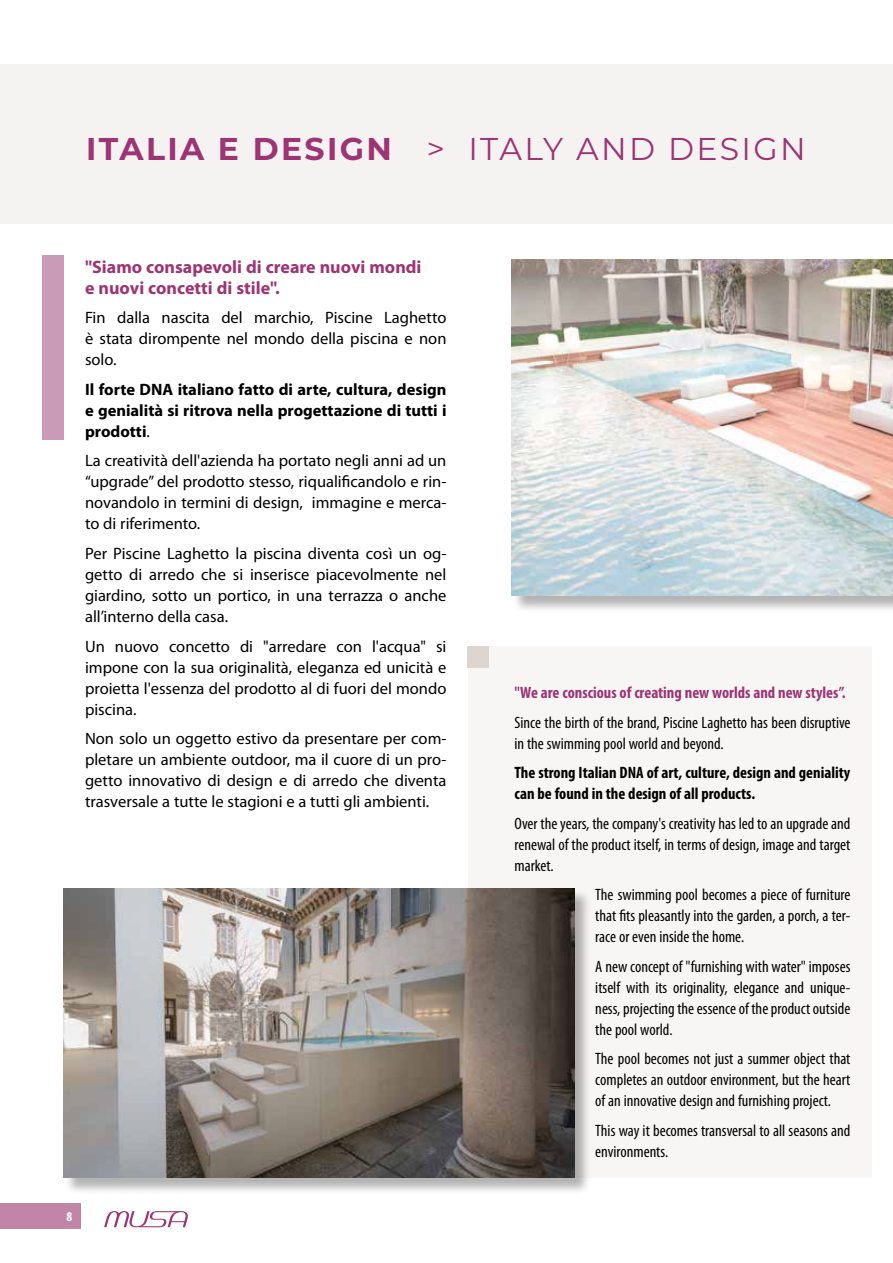
<style>
.page{position:relative;width:893px;height:1263px;background:#fff}
.page>*{position:absolute;margin:0;border:0;box-sizing:border-box;transform-origin:0 0}
.t1{font:31.5px "Montserrat";letter-spacing:.075em;color:#9d3473}
.t2{font:700 18px/21px "Myriad Pro";color:#9d3473}
.t3{font:16.5px/21px "Myriad Pro";color:#000;text-align:justify}
.t4{font:condensed 16.5px/21px "Myriad Pro";color:#000;text-align:justify}
.t5{font:700 16.5px/21px "Myriad Pro";color:#000;text-align:justify}
.t6{font:700 condensed 16.5px/21px "Myriad Pro";color:#000}
.t7{font:700 condensed 16.5px "Myriad Pro";color:#9d3473}
.t8{font:700 condensed 13.5px "Myriad Pro";color:#fff}
.s1{font-weight:700}
.s2{font-weight:400}
</style>
<div class="page">
<svg style="left:104px;top:1211px;width:84px;height:16px"></svg>
<div style="left:0;top:1203px;width:81px;height:26px;background:#c185a7"></div>
<div style="left:0;top:65px;width:893px;height:159px;background:#f5f3f1"></div>
<div style="left:468px;top:646px;width:404px;height:532px;background:#f8f6f5"></div>
<div style="left:512px;top:260px;width:381px;height:353px;background:#000;opacity:.3"></div>
<img style="left:512px;top:259px;width:381px;height:336px">
<div style="left:65px;top:889px;width:526px;height:306px;background:#000;opacity:.3"></div>
<img style="left:64px;top:889px;width:510px;height:289px">
<div style="left:43px;top:255px;width:21px;height:185px;background:#ca9bb6"></div>
<div style="left:468px;top:646px;width:21px;height:22px;background:#dcd5d0"></div>
<h1 class="t1" style="left:86px;top:127px;width:721px"><span class="s1">ITALIA E DESIGN</span> &gt; ITALY AND DESIGN</h1>
<p class="t2" style="left:85px;top:257px;width:338px">"Siamo consapevoli di creare nuovi mondi e nuovi concetti di stile".</p>
<p class="t3" style="left:85px;top:308px;width:363px">Fin dalla nascita del marchio, Piscine Laghetto è stata dirompente nel mondo della piscina e non solo.</p>
<p class="t5" style="left:85px;top:379px;width:363px">Il forte DNA italiano fatto di arte, cultura, design e genialità si ritrova nella progettazione di tutti i prodotti<span class="s2">.</span></p>
<p class="t3" style="left:85px;top:451px;width:363px">La creatività dell'azienda ha portato negli anni ad un “upgrade” del prodotto stesso, riqualificandolo e rin&shy;novandolo in termini di design, immagine e merca&shy;to di riferimento.</p>
<p class="t3" style="left:85px;top:543px;width:363px">Per Piscine Laghetto la piscina diventa così un og&shy;getto di arredo che si inserisce piacevolmente nel giardino, sotto un portico, in una terrazza o anche all’interno della casa.</p>
<p class="t3" style="left:85px;top:636px;width:363px">Un nuovo concetto di "arredare con l'acqua" si impone con la sua originalità, eleganza ed unicità e proietta l'essenza del prodotto al di fuori del mondo piscina.</p>
<p class="t3" style="left:85px;top:728px;width:363px">Non solo un oggetto estivo da presentare per com&shy;pletare un ambiente outdoor, ma il cuore di un pro&shy;getto innovativo di design e di arredo che diventa trasversale a tutte le stagioni e a tutti gli ambienti.</p>
<p class="t8" style="left:67px;top:1209px;width:7px">8</p>
<p class="t7" style="left:514px;top:683px;width:332px">"We are conscious of creating new worlds and new styles”.</p>
<p class="t4" style="left:514px;top:712px;width:337px">Since the birth of the brand, Piscine Laghetto has been disruptive in the swimming pool world and beyond.</p>
<p class="t6" style="left:514px;top:762px;width:337px">The strong Italian DNA of art, culture, design and geniality can be found in the design of all products.</p>
<p class="t4" style="left:514px;top:813px;width:337px">Over the years, the company's creativity has led to an upgrade and renewal of the product itself, in terms of design, image and target market.</p>
<p class="t4" style="left:595px;top:884px;width:257px">The swimming pool becomes a piece of furniture that fits pleasantly into the garden, a porch, a ter&shy;race or even inside the home.</p>
<p class="t4" style="left:595px;top:956px;width:257px">A new concept of "furnishing with water" imposes itself with its originality, elegance and unique&shy;ness, projecting the essence of the product outside the pool world.</p>
<p class="t4" style="left:595px;top:1049px;width:257px">The pool becomes not just a summer object that completes an outdoor environment, but the heart of an innovative design and furnishing project.</p>
<p class="t4" style="left:595px;top:1120px;width:257px">This way it becomes transversal to all seasons and environments.</p>
</div>
